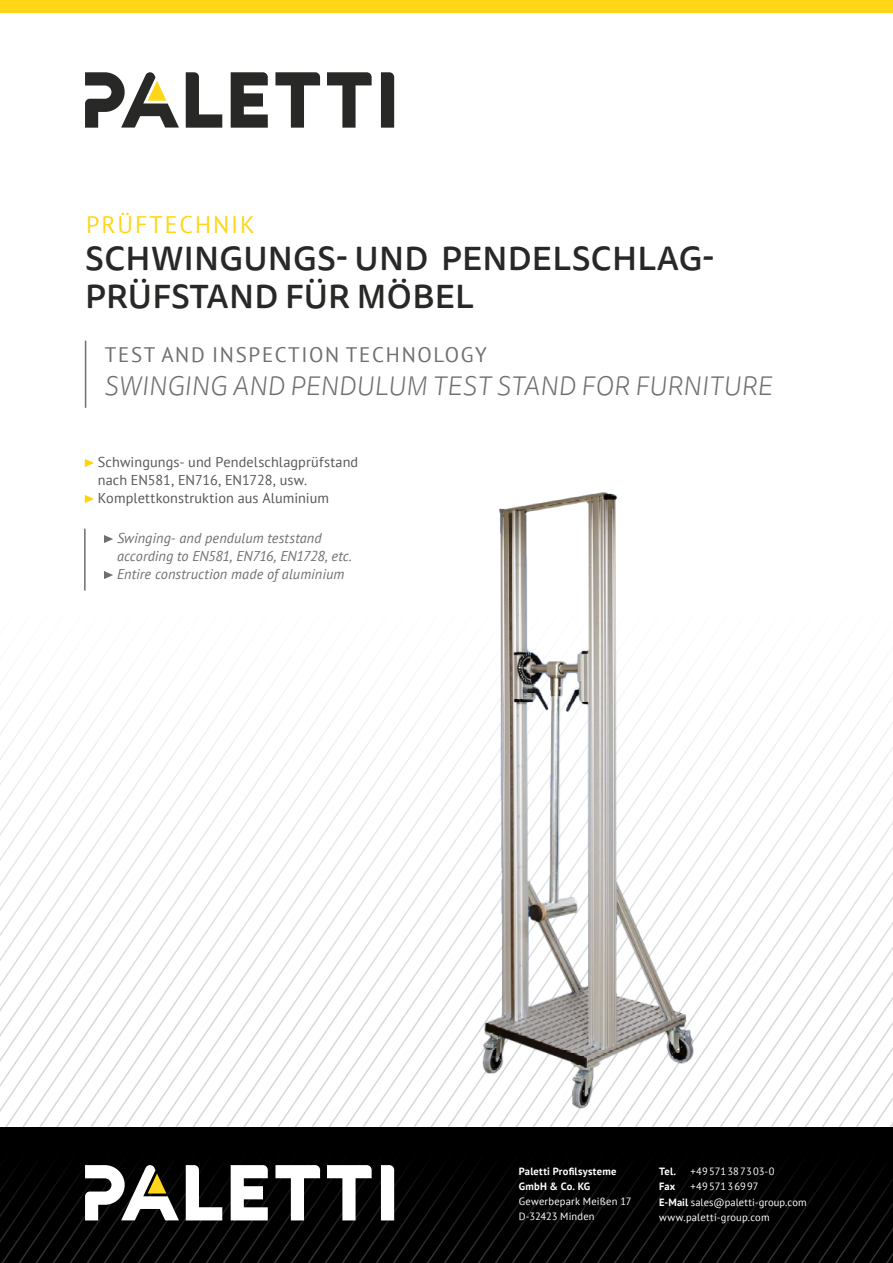
<style>
.page{position:relative;width:893px;height:1263px;background:#fff}
.page>*{position:absolute;margin:0;border:0;box-sizing:border-box;transform-origin:0 0}
.t1{font:500 33px/37.5px "Tisa Sans Pro";letter-spacing:.01em;color:#282827}
.t2{font:italic 300 27px "Tisa Sans Pro";letter-spacing:.005em;color:#706f6f}
.t3{font:24px "PT Sans";letter-spacing:.08em;color:#ffd618}
.t4{font:21px "PT Sans";letter-spacing:.08em;color:#706f6f}
.t5{font:italic 14.25px/18px "PT Sans";color:#706f6f}
.t6{font:14.25px/18px "PT Sans";letter-spacing:.005em;color:#575756}
.t7{font:10.5px/15px "PT Sans";letter-spacing:.015em;color:#fff}
.t8{font:700 10.5px/15px "PT Sans";letter-spacing:.02em;color:#fff}
.s1{font-weight:700}
</style>
<div class="page">
<svg style="left:372px;top:704px;width:74px;height:424px"></svg>
<svg style="left:186px;top:72px;width:36px;height:56px"></svg>
<svg style="left:231px;top:72px;width:37px;height:56px"></svg>
<svg style="left:275px;top:72px;width:45px;height:56px"></svg>
<svg style="left:327px;top:72px;width:45px;height:56px"></svg>
<svg style="left:381px;top:72px;width:13px;height:56px"></svg>
<svg style="left:85px;top:72px;width:94px;height:56px"></svg>
<div style="left:0;top:0;width:893px;height:13px;background:#ffd618"></div>
<hr style="left:85px;top:341px;width:1px;height:67px;background:#706f6f">
<hr style="left:84px;top:529px;width:2px;height:62px;background:#706f6f">
<img style="left:446px;top:492px;width:171px;height:636px">
<svg style="left:573px;top:585px;width:320px;height:678px"></svg>
<svg style="left:372px;top:1128px;width:411px;height:135px;background:#020202"></svg>
<svg style="left:381px;top:1165px;width:13px;height:55px"></svg>
<svg style="left:0;top:585px;width:372px;height:678px"></svg>
<svg style="left:85px;top:459px;width:9px;height:8px"></svg>
<svg style="left:85px;top:495px;width:9px;height:8px"></svg>
<svg style="left:104px;top:535px;width:9px;height:8px"></svg>
<svg style="left:104px;top:571px;width:9px;height:8px"></svg>
<h3 class="t3" style="left:86px;top:209px;width:170px">PRÜFTECHNIK</h3>
<h1 class="t1" style="left:85px;top:241px;width:631px">SCHWINGUNGS- UND PENDELSCHLAG-<br>PRÜFSTAND FÜR MÖBEL</h1>
<h3 class="t4" style="left:105px;top:341px;width:384px">TEST AND INSPECTION TECHNOLOGY</h3>
<h2 class="t2" style="left:104px;top:368px;width:670px">SWINGING AND PENDULUM TEST STAND FOR FURNITURE</h2>
<h3 class="t6" style="left:98px;top:453px;width:262px">Schwingungs- und Pendelschlagprüfstand nach EN581, EN716, EN1728, usw.<br>Komplettkonstruktion aus Aluminium</h3>
<h3 class="t5" style="left:117px;top:529px;width:236px">Swinging- and pendulum teststand according to EN581, EN716, EN1728, etc.<br>Entire construction made of aluminium</h3>
<p class="t8" style="left:519px;top:1164px;width:99px">Paletti Profilsysteme<br>GmbH &amp; Co. KG</p>
<p class="t7" style="left:519px;top:1194px;width:114px">Gewerbepark Meißen 17<br>D-32423 Minden</p>
<p class="t8" style="left:659px;top:1164px;width:19px">Tel.</p>
<p class="t7" style="left:691px;top:1164px;width:85px">+49571387303-0</p>
<p class="t8" style="left:659px;top:1179px;width:18px">Fax</p>
<p class="t7" style="left:659px;top:1179px;width:149px;text-indent:32px">+4957136997<br><span class="s1">E-Mail</span> sales@paletti-group.com www.paletti-group.com</p>
</div>
